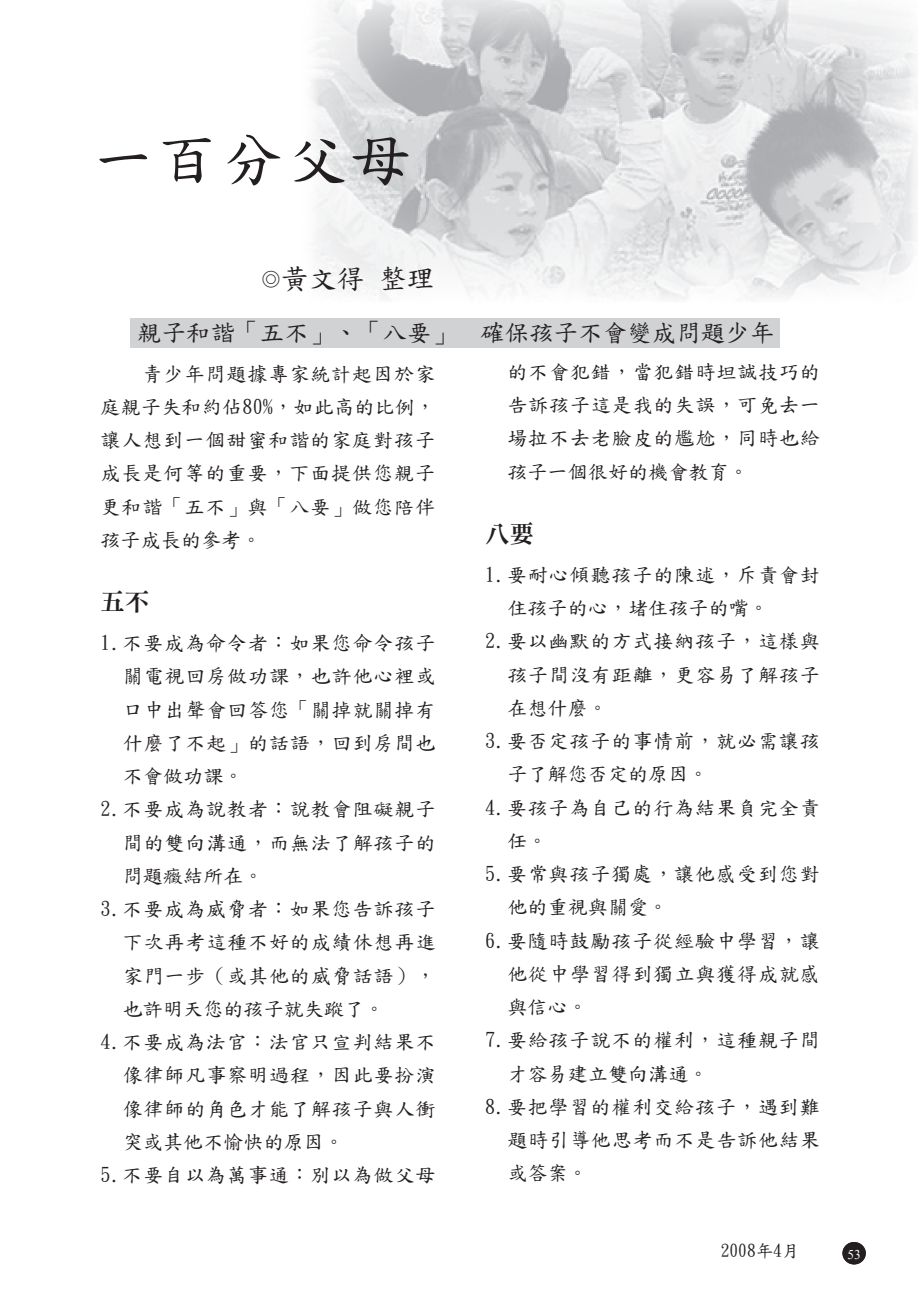
<style>
.page{position:relative;width:918px;height:1290px;background:#fff}
.page>*{position:absolute;margin:0;border:0;box-sizing:border-box;transform-origin:0 0}
.t1{font:61.25px "DF Kai Shu SB Estd BF";letter-spacing:.05em;color:#231f20}
.t2{font:28px "DF Kai Shu SB Estd BF";color:#231f20}
.t3{font:24.5px "DF Kai Shu SB Estd BF";color:#231f20}
.t4{font:24.5px "DFN Ming XB HK BF";color:#231f20}
.t5{font:20.12px/33.2px "DF Kai Shu SB Estd BF";letter-spacing:.04em;color:#231f20;text-align:justify}
.t6{font:20.12px "DF Kai Shu SB Estd BF";color:#231f20}
.t7{font:17.5px "DF Kai Shu SB Estd BF";color:#231f20}
.t8{font:13.3px "Times New Roman";color:#fff}
.s1{font-size:19.25px}
</style>
<div class="page">
<div style="left:130px;top:318px;width:649px;height:30px;background:#d1d2d4"></div>
<img style="left:311px;top:0;width:606px;height:300px">
<div style="left:842px;top:1242px;width:24px;height:22px;background:#231f20;border-radius:50%"></div>
<h1 class="t1" style="left:93px;top:129px;width:320px">一百分父母</h1>
<h2 class="t2" style="left:261px;top:265px;width:343px"><span class="s1">◎</span>黃文得 整理　　　　　　</h2>
<p class="t3" style="left:137px;top:320px;width:639px">親子和諧「五不」、「八要」 確保孩子不會變成問題少年</p>
<p class="t5" style="left:100px;top:357px;width:336px;text-indent:42px">青少年問題據專家統計起因於家庭親子失和約佔80%，如此高的比例，讓人想到一個甜蜜和諧的家庭對孩子成長是何等的重要，下面提供您親子更和諧「五不」與「八要」做您陪伴孩子成長的參考。</p>
<p class="t5" style="left:507px;top:355px;width:325px;text-align:left">的不會犯錯，當犯錯時坦誠技巧的告訴孩子這是我的失誤，可免去一場拉不去老臉皮的尷尬，同時也給孩子一個很好的機會教育。</p>
<p class="t4" style="left:485px;top:521px;width:50px">八要</p>
<p class="t5" style="left:485px;top:558px;width:336px">1.要耐心傾聽孩子的陳述，斥責會封</p>
<p class="t6" style="left:507px;top:598px;width:263px">住孩子的心，堵住孩子的嘴。</p>
<p class="t5" style="left:485px;top:625px;width:336px">2.要以幽默的方式接納孩子，這樣與</p>
<p class="t5" style="left:507px;top:658px;width:314px">孩子間沒有距離，更容易了解孩子</p>
<p class="t5" style="left:507px;top:691px;width:102px">在想什麼。</p>
<p class="t5" style="left:485px;top:724px;width:336px">3.要否定孩子的事情前，就必需讓孩</p>
<p class="t6" style="left:507px;top:764px;width:203px">子了解您否定的原因。</p>
<p class="t5" style="left:485px;top:791px;width:336px">4.要孩子為自己的行為結果負完全責</p>
<p class="t5" style="left:507px;top:824px;width:42px">任。</p>
<p class="t5" style="left:485px;top:857px;width:336px">5.要常與孩子獨處，讓他感受到您對</p>
<p class="t5" style="left:507px;top:891px;width:162px">他的重視與關愛。</p>
<p class="t5" style="left:485px;top:924px;width:347px">6.要隨時鼓勵孩子從經驗中學習，讓</p>
<p class="t5" style="left:507px;top:957px;width:314px">他從中學習得到獨立與獲得成就感</p>
<p class="t5" style="left:507px;top:990px;width:82px">與信心。</p>
<p class="t5" style="left:485px;top:1024px;width:336px">7.要給孩子說不的權利，這種親子間</p>
<p class="t6" style="left:507px;top:1063px;width:203px">才容易建立雙向溝通。</p>
<p class="t5" style="left:485px;top:1090px;width:347px">8.要把學習的權利交給孩子，遇到難</p>
<p class="t5" style="left:507px;top:1123px;width:314px">題時引導他思考而不是告訴他結果</p>
<p class="t5" style="left:507px;top:1157px;width:82px">或答案。</p>
<p class="t4" style="left:100px;top:589px;width:50px">五不</p>
<p class="t5" style="left:100px;top:626px;width:336px">1.不要成為命令者：如果您命令孩子</p>
<p class="t5" style="left:123px;top:660px;width:314px">關電視回房做功課，也許他心裡或</p>
<p class="t5" style="left:123px;top:693px;width:314px">口中出聲會回答您「關掉就關掉有</p>
<p class="t5" style="left:123px;top:726px;width:314px">什麼了不起」的話語，回到房間也</p>
<p class="t5" style="left:123px;top:759px;width:122px">不會做功課。</p>
<p class="t5" style="left:100px;top:793px;width:336px">2.不要成為說教者：說教會阻礙親子</p>
<p class="t5" style="left:123px;top:826px;width:325px">間的雙向溝通，而無法了解孩子的</p>
<p class="t5" style="left:123px;top:859px;width:142px">問題癥結所在。</p>
<p class="t5" style="left:100px;top:892px;width:336px">3.不要成為威脅者：如果您告訴孩子</p>
<p class="t5" style="left:123px;top:926px;width:314px">下次再考這種不好的成績休想再進</p>
<p class="t5" style="left:123px;top:959px;width:314px">家門一步（或其他的威脅話語），</p>
<p class="t6" style="left:123px;top:999px;width:263px">也許明天您的孩子就失蹤了。</p>
<p class="t5" style="left:100px;top:1025px;width:336px">4.不要成為法官：法官只宣判結果不</p>
<p class="t5" style="left:123px;top:1059px;width:314px">像律師凡事察明過程，因此要扮演</p>
<p class="t5" style="left:123px;top:1092px;width:314px">像律師的角色才能了解孩子與人衝</p>
<p class="t6" style="left:123px;top:1132px;width:223px">突或其他不愉快的原因。</p>
<p class="t5" style="left:100px;top:1158px;width:336px">5.不要自以為萬事通：別以為做父母</p>
<p class="t7" style="left:721px;top:1242px;width:80px">2008年4月</p>
<p class="t8" style="left:847px;top:1245px;width:15px">53</p>
</div>
